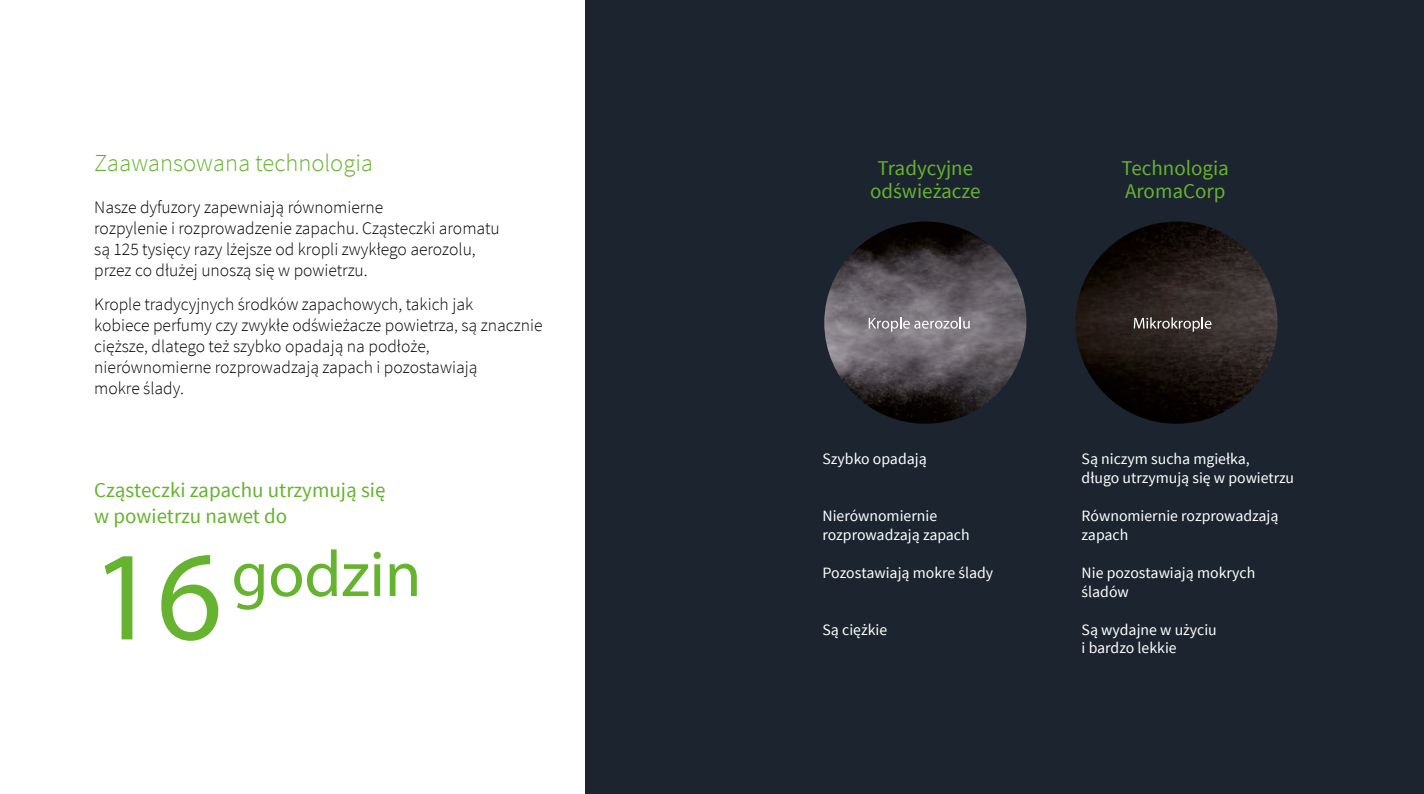
<style>
.page{position:relative;width:1424px;height:794px;background:#fff}
.page>*{position:absolute;margin:0;border:0;box-sizing:border-box;transform-origin:0 0}
.t1{font:300 24.5px "Source Sans Pro";color:#65b32e}
.t2{font:21px/22.8px "Source Sans Pro";color:#65b32e}
.t3{font:300 17.5px/21px "Source Sans Pro";color:#000}
.t4{font:15.75px/18.9px "Source Sans Pro";color:#fff}
</style>
<div class="page">
<div style="left:585px;top:0;width:839px;height:794px;background:#1c242f"></div>
<img style="left:824px;top:221px;width:202px;height:203px;border-radius:101px">
<img style="left:1075px;top:221px;width:202px;height:203px;border-radius:101px">
<svg style="left:1133px;top:317px;width:78px;height:15px"></svg>
<svg style="left:869px;top:317px;width:101px;height:15px;background:#9c979d"></svg>
<svg style="left:105px;top:556px;width:27px;height:83px"></svg>
<svg style="left:161px;top:555px;width:57px;height:86px"></svg>
<svg style="left:234px;top:563px;width:30px;height:47px"></svg>
<svg style="left:271px;top:549px;width:66px;height:48px"></svg>
<svg style="left:343px;top:564px;width:25px;height:32px"></svg>
<svg style="left:374px;top:552px;width:7px;height:44px"></svg>
<svg style="left:389px;top:563px;width:28px;height:33px"></svg>
<h1 class="t1" style="left:94px;top:148px;width:280px">Zaawansowana technologia</h1>
<p class="t3" style="left:94px;top:197px;width:407px">Nasze dyfuzory zapewniają równomierne<br>rozpylenie i rozprowadzenie zapachu. Cząsteczki aromatu są 125 tysięcy razy lżejsze od kropli zwykłego aerozolu, przez co dłużej unoszą się w powietrzu.</p>
<p class="t3" style="left:94px;top:293px;width:450px">Krople tradycyjnych środków zapachowych, takich jak<br>kobiece perfumy czy zwykłe odświeżacze powietrza, są znacznie cięższe, dlatego też szybko opadają na podłoże, nierównomierne rozprowadzają zapach i pozostawiają<br>mokre ślady.</p>
<p class="t2" style="left:94px;top:477px;width:293px;line-height:26.2px">Cząsteczki zapachu utrzymują się w powietrzu nawet do</p>
<p class="t2" style="left:870px;top:157px;width:112px;text-align:center">Tradycyjne odświeżacze</p>
<p class="t2" style="left:1121px;top:157px;width:109px">Technologia<br>AromaCorp</p>
<p class="t4" style="left:822px;top:450px;width:106px">Szybko opadają</p>
<p class="t4" style="left:822px;top:507px;width:149px">Nierównomiernie rozprowadzają zapach</p>
<p class="t4" style="left:822px;top:563px;width:172px">Pozostawiają mokre ślady</p>
<p class="t4" style="left:822px;top:620px;width:66px">Są ciężkie</p>
<p class="t4" style="left:1081px;top:450px;width:214px">Są niczym sucha mgiełka,<br>długo utrzymują się w powietrzu</p>
<p class="t4" style="left:1081px;top:507px;width:198px">Równomiernie rozprowadzają zapach</p>
<p class="t4" style="left:1081px;top:563px;width:175px">Nie pozostawiają mokrych śladów</p>
<p class="t4" style="left:1081px;top:620px;width:137px">Są wydajne w użyciu i bardzo lekkie</p>
</div>
